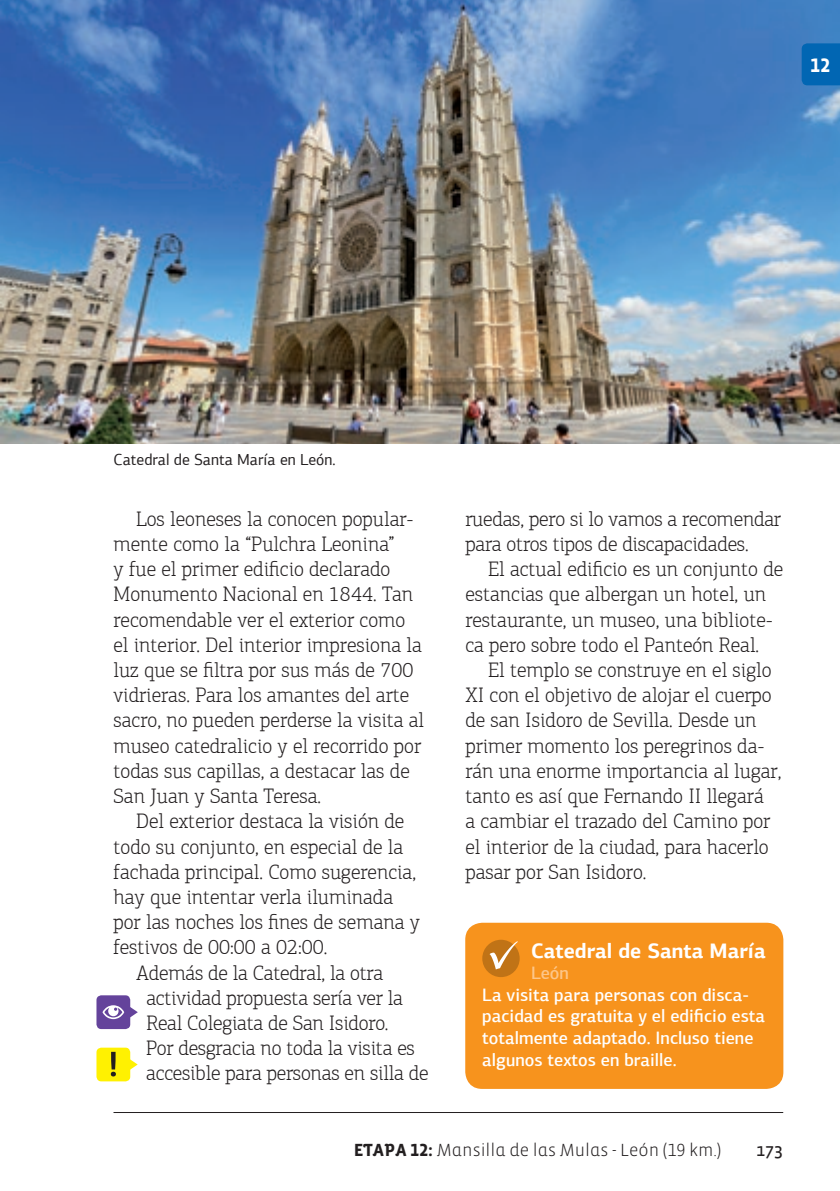
<style>
.page{position:relative;width:840px;height:1191px;background:#fff}
.page>*{position:absolute;margin:0;border:0;box-sizing:border-box;transform-origin:0 0}
.texto_corrido_jorge{font:300 21px/25.2px "PF Agora Slab Pro";color:#231f20}
.despieces_1_titulo{font:700 21px "PF Agora Sans Pro";color:#fff}
.texto_corrido_jorge-2{font:700 20px "Vista Sans Alt";color:#fff}
.despieces_1_texto{font:500 18px/21.6px "PF Agora Sans Pro";color:#fff}
.texto_corrido_jorge-3{font:300 18px "Vista Sans Alt";color:#231f20}
.despieces_1_texto-2{font:500 18px "PF Agora Sans Pro";color:#fdc689}
.t1{font:18px "Vista Sans Reg";color:#231f20}
.despieces_1_titulo-2{font:16px "PF Agora Sans Pro";color:#231f20}
.s1{font-weight:700}
</style>
<div class="page">
<hr style="left:113px;top:1112px;width:669px;height:1px;background:#231f20">
<svg style="left:130px;top:1059px;width:8px;height:10px"></svg>
<div style="left:96px;top:1047px;width:34px;height:34px;background:#fff101;border-radius:5px"></div>
<svg style="left:111px;top:1051px;width:5px;height:25px"></svg>
<div style="left:96px;top:995px;width:34px;height:34px;background:#64439b;border-radius:5px"></div>
<svg style="left:102px;top:1005px;width:36px;height:14px"></svg>
<img style="left:0;top:0;width:839px;height:444px">
<div style="left:465px;top:922px;width:318px;height:167px;background:#f7931d;border-radius:17px"></div>
<svg style="left:482px;top:939px;width:37px;height:38px"></svg>
<svg style="left:489px;top:941px;width:28px;height:28px"></svg>
<div style="left:801px;top:43px;width:38px;height:42px;background:#0166b3"></div>
<p class="texto_corrido_jorge-2" style="left:809px;top:55px;width:21px">12</p>
<p class="despieces_1_titulo-2" style="left:113px;top:450px;width:223px">Catedral de Santa María en León.</p>
<p class="texto_corrido_jorge" style="left:113px;top:506px;width:312px;text-indent:23px">Los leoneses la conocen popular&shy;mente como la “Pulchra Leonina”<br>y fue el primer edificio declarado Monumento Nacional en 1844. Tan recomendable ver el exterior como el interior. Del interior impresiona la luz que se filtra por sus más de 700 vidrieras. Para los amantes del arte sacro, no pueden perderse la visita al museo catedralicio y el recorrido por todas sus capillas, a destacar las de San Juan y Santa Teresa.</p>
<p class="texto_corrido_jorge" style="left:113px;top:808px;width:308px;text-indent:23px">Del exterior destaca la visión de todo su conjunto, en especial de la fachada principal. Como sugerencia, hay que intentar verla iluminada por las noches los fines de semana y festivos de 00:00 a 02:00.</p>
<p class="texto_corrido_jorge" style="left:146px;top:960px;width:283px;text-indent:-10px">Además de la Catedral, la otra actividad propuesta sería ver la<br>Real Colegiata de San Isidoro.<br>Por desgracia no toda la visita es accesible para personas en silla de</p>
<p class="texto_corrido_jorge" style="left:465px;top:506px;width:317px">ruedas, pero si lo vamos a recomendar para otros tipos de discapacidades.</p>
<p class="texto_corrido_jorge" style="left:465px;top:556px;width:319px;text-indent:23px">El actual edificio es un conjunto de estancias que albergan un hotel, un restaurante, un museo, una bibliote&shy;ca pero sobre todo el Panteón Real.</p>
<p class="texto_corrido_jorge" style="left:465px;top:657px;width:317px;text-indent:23px">El templo se construye en el siglo XI con el objetivo de alojar el cuerpo de san Isidoro de Sevilla. Desde un primer momento los peregrinos da&shy;rán una enorme importancia al lugar, tanto es así que Fernando II llegará<br>a cambiar el trazado del Camino por el interior de la ciudad, para hacerlo pasar por San Isidoro.</p>
<p class="despieces_1_titulo" style="left:530px;top:937px;width:236px">Catedral de Santa María</p>
<p class="despieces_1_texto-2" style="left:530px;top:962px;width:39px">León</p>
<p class="despieces_1_texto" style="left:482px;top:983px;width:284px">La visita para personas con disca&shy;pacidad es gratuita y el edificio esta totalmente adaptado. Incluso tiene algunos textos en braille.</p>
<p class="texto_corrido_jorge-3" style="left:353px;top:1140px;width:369px"><span class="s1">ETAPA 12:</span> Mansilla de las Mulas - León (19 km.)</p>
<p class="t1" style="left:755px;top:1140px;width:28px">173</p>
</div>
